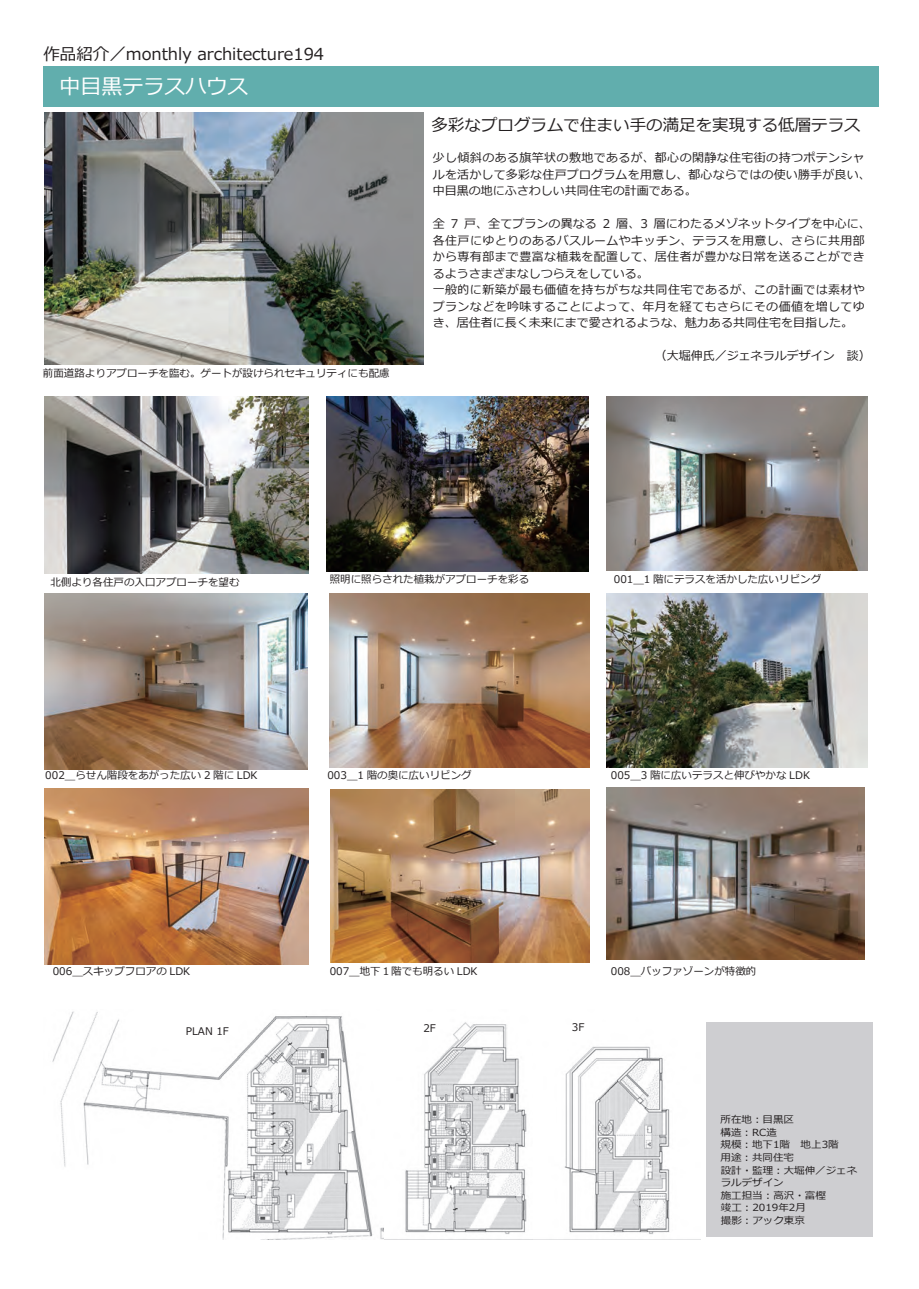
<style>
.page{position:relative;width:919px;height:1289px;background:#fff}
.page>*{position:absolute;margin:0;border:0;box-sizing:border-box;transform-origin:0 0}
.t1{font:21px "Meiryo";color:#fff}
.t2{font:16.5px "Meiryo";color:#231f20}
.t3{font:12px/16.5px "Meiryo";letter-spacing:.03em;color:#231f20}
.t4{font:12px "Meiryo";color:#231f20}
.t5{font:10.5px "Meiryo";color:#231f20}
.t6{font:9.75px/12.6px "Meiryo";color:#231f20;scale:1.07 1}
</style>
<div class="page">
<div style="left:43px;top:67px;width:835px;height:40px;background:#61aead"></div>
<div style="left:706px;top:1022px;width:166px;height:214px;background:#ceced1"></div>
<img style="left:607px;top:787px;width:257px;height:172px">
<img style="left:52px;top:1011px;width:332px;height:228px">
<img style="left:405px;top:1022px;width:122px;height:212px">
<img style="left:564px;top:1046px;width:106px;height:188px">
<img style="left:44px;top:112px;width:379px;height:253px">
<img style="left:44px;top:397px;width:265px;height:176px">
<img style="left:327px;top:397px;width:261px;height:174px">
<img style="left:44px;top:788px;width:264px;height:176px">
<img style="left:607px;top:397px;width:260px;height:173px">
<img style="left:44px;top:593px;width:264px;height:176px">
<img style="left:329px;top:593px;width:260px;height:174px">
<img style="left:607px;top:593px;width:260px;height:174px">
<img style="left:330px;top:789px;width:259px;height:173px">
<h2 class="t2" style="left:43px;top:43px;width:282px">作品紹介／monthly architecture194</h2>
<h1 class="t1" style="left:59px;top:71px;width:190px">中目黒テラスハウス</h1>
<p class="t5" style="left:43px;top:366px;width:348px">前面道路よりアプローチを臨む。ゲートが設けられセキュリティにも配慮</p>
<h2 class="t2" style="left:431px;top:113px;width:430px">多彩なプログラムで住まい手の満足を実現する低層テラス</h2>
<p class="t3" style="left:433px;top:150px;width:439px">少し傾斜のある旗竿状の敷地であるが、都心の閑静な住宅街の持つポテンシャルを活かして多彩な住戸プログラムを用意し、都心ならではの使い勝手が良い、中目黒の地にふさわしい共同住宅の計画である。</p>
<p class="t3" style="left:433px;top:216px;width:439px">全 7 戸、全てプランの異なる 2 層、3 層にわたるメゾネットタイプを中心に、各住戸にゆとりのあるバスルームやキッチン、テラスを用意し、さらに共用部から専有部まで豊富な植栽を配置して、居住者が豊かな日常を送ることができるようさまざまなしつらえをしている。<br>一般的に新築が最も価値を持ちがちな共同住宅であるが、この計画では素材やプランなどを吟味することによって、年月を経てもさらにその価値を増してゆき、居住者に長く未来にまで愛されるような、魅力ある共同住宅を目指した。</p>
<p class="t4" style="left:654px;top:347px;width:217px">（大堀伸氏／ジェネラルデザイン　談）</p>
<p class="t5" style="left:50px;top:575px;width:191px">北側より各住戸の入口アプローチを望む</p>
<p class="t5" style="left:329px;top:572px;width:201px">照明に照らされた植栽がアプローチを彩る</p>
<p class="t5" style="left:613px;top:572px;width:209px">001＿1 階にテラスを活かした広いリビング</p>
<p class="t5" style="left:45px;top:768px;width:214px">002＿らせん階段をあがった広い 2 階に LDK</p>
<p class="t5" style="left:327px;top:768px;width:146px">003＿1 階の奥に広いリビング</p>
<p class="t5" style="left:610px;top:768px;width:200px">005＿3 階に広いテラスと伸びやかな LDK</p>
<p class="t5" style="left:53px;top:963px;width:139px">006＿スキップフロアの LDK</p>
<p class="t5" style="left:329px;top:963px;width:149px">007＿地下１階でも明るい LDK</p>
<p class="t5" style="left:610px;top:963px;width:147px">008＿バッファゾーンが特徴的</p>
<p class="t5" style="left:186px;top:1023px;width:45px">PLAN 1F</p>
<p class="t5" style="left:423px;top:1020px;width:14px">2F</p>
<p class="t5" style="left:572px;top:1019px;width:14px">3F</p>
<p class="t6" style="left:720px;top:1113px;width:129px">所在地︓目黒区<br>構造︓RC造<br>規模︓地下1階　地上3階　用途︓共同住宅<br>設計・監理︓大堀伸／ジェネラルデザイン<br>施工担当︓高沢・富樫<br>竣工︓2019年2月　<br>撮影︓アック東京</p>
</div>
